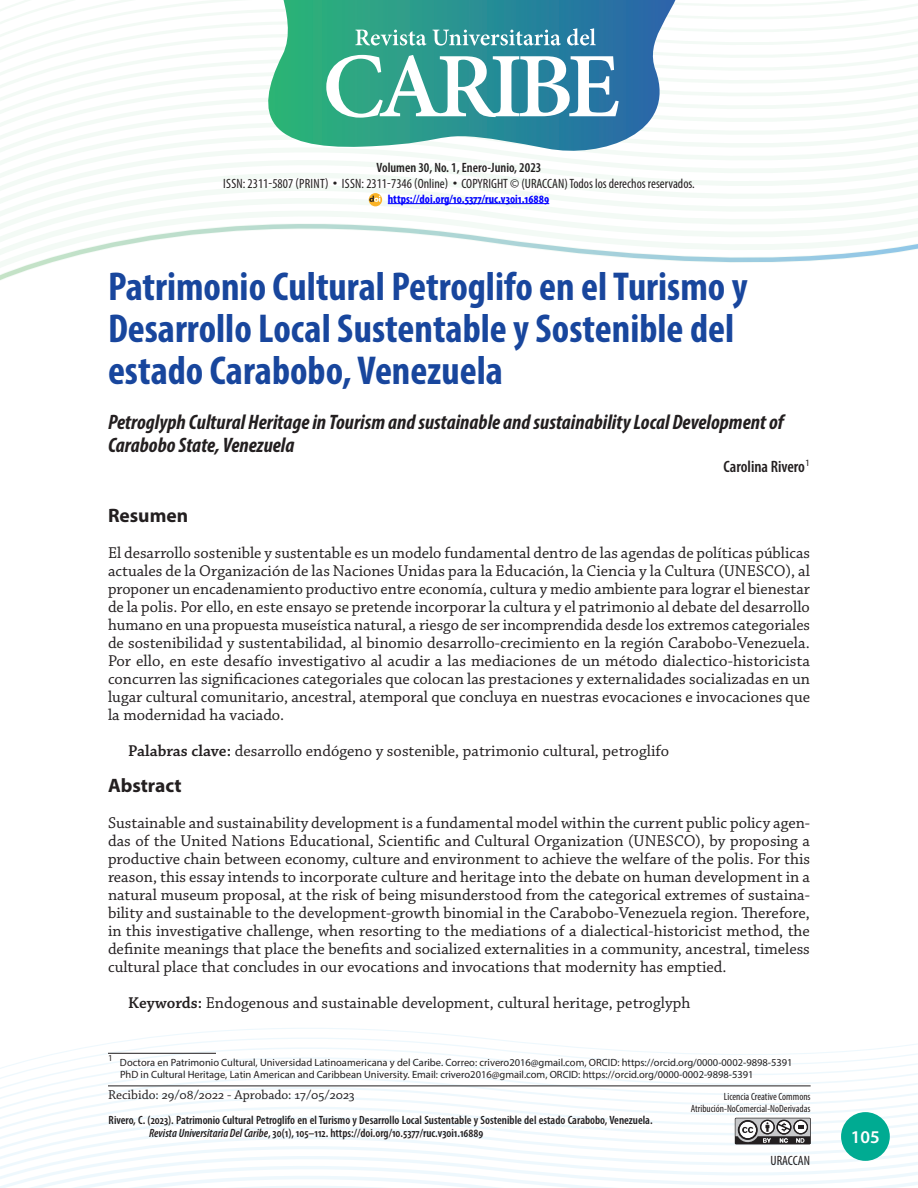
<style>
.page{position:relative;width:918px;height:1188px;background:#fff}
.page>*{position:absolute;margin:0;border:0;box-sizing:border-box;transform-origin:0 0}
.titulo_01_Articulo{font:700 condensed 40.5px/42px "Myriad Pro";color:#18469d}
.TITULO_INGLES{font:italic 700 condensed 21px/22.5px "Myriad Pro";color:#231f20}
.Titulo_01{font:700 19.5px "Myriad Pro";color:#231f20}
.t1{font:600 18px "Myriad Pro";color:#fff}
.parrafo_01{font:16.5px/18px "Chaparral Pro";color:#231f20;text-align:justify}
.Parrafo{font:16.5px "Chaparral Pro";color:#231f20}
.autor{font:600 condensed 16.5px "Myriad Pro";color:#231f20}
.Corniza_Seccion{font:condensed 13.5px "Myriad Pro";color:#231f20}
.aprobado{font:13.5px "Chaparral Pro";color:#231f20}
.Corniza_Seccion-2{font:600 condensed 13.5px "Myriad Pro";color:#231f20}
.referencia{font:600 condensed 12px/13.5px "Myriad Pro";color:#231f20}
.Corniza_Seccion-3{font:12px "Myriad Variable Concept";color:#00f}
.pie_de_notas{font:10.5px "Myriad Pro";color:#231f20}
.t2{font:condensed 10.5px/12px "Myriad Pro";color:#231f20;text-align:right}
.s1{font-family:"Adobe Caslon Pro";font-stretch:normal}
.s2{font-weight:600}
.s3{font-style:italic}
</style>
<div class="page">
<svg style="left:0;top:184px;width:918px;height:6px"></svg>
<svg style="left:0;top:171px;width:918px;height:13px"></svg>
<svg style="left:0;top:158px;width:918px;height:13px"></svg>
<svg style="left:0;top:145px;width:918px;height:13px"></svg>
<svg style="left:0;top:132px;width:918px;height:13px"></svg>
<svg style="left:0;top:119px;width:918px;height:13px"></svg>
<svg style="left:0;top:106px;width:918px;height:13px"></svg>
<svg style="left:0;top:93px;width:918px;height:13px"></svg>
<svg style="left:0;top:81px;width:918px;height:12px"></svg>
<svg style="left:0;top:68px;width:918px;height:13px"></svg>
<svg style="left:0;top:55px;width:918px;height:13px"></svg>
<svg style="left:0;top:46px;width:918px;height:9px"></svg>
<svg style="left:0;top:1113px;width:918px;height:5px"></svg>
<svg style="left:0;top:1103px;width:918px;height:10px"></svg>
<svg style="left:0;top:1092px;width:918px;height:11px"></svg>
<svg style="left:0;top:1082px;width:918px;height:10px"></svg>
<svg style="left:0;top:1028px;width:918px;height:54px"></svg>
<svg style="left:251px;top:46px;width:430px;height:113px"></svg>
<svg style="left:326px;top:55px;width:293px;height:63px"></svg>
<svg style="left:0;top:0;width:918px;height:46px"></svg>
<svg style="left:0;top:190px;width:918px;height:90px"></svg>
<div style="left:841px;top:1112px;width:49px;height:49px;background:#00ab92;border-radius:50%"></div>
<hr style="left:108px;top:1086px;width:703px;height:1px;background:#231f20">
<svg style="left:0;top:1118px;width:918px;height:70px"></svg>
<hr style="left:388px;top:203px;width:161px;height:1px;background:#00f">
<svg style="left:369px;top:193px;width:13px;height:13px"></svg>
<hr style="left:108px;top:1053px;width:108px;height:1px;background:#231f20">
<p class="Corniza_Seccion-2" style="left:377px;top:160px;width:166px">Volumen 30, No. 1, Enero-Junio, 2023</p>
<p class="Corniza_Seccion" style="left:223px;top:176px;width:473px">ISSN: 2311-5807 (PRINT) <span class="s1">•</span> ISSN: 2311-7346 (Online) <span class="s1">•</span> COPYRIGHT © (URACCAN) Todos los derechos reservados.</p>
<p class="Corniza_Seccion-3" style="left:388px;top:192px;width:163px">https://doi.org/10.5377/ruc.v30i1.16889</p>
<p class="titulo_01_Articulo" style="left:108px;top:265px;width:641px">Patrimonio Cultural Petroglifo en el Turismo y<br>Desarrollo Local Sustentable y Sostenible del estado Carabobo, Venezuela</p>
<p class="TITULO_INGLES" style="left:108px;top:411px;width:677px">Petroglyph Cultural Heritage in Tourism and sustainable and sustainability Local Development of<br>Carabobo State, Venezuela</p>
<p class="autor" style="left:724px;top:457px;width:88px">Carolina Rivero<sup>1</sup></p>
<p class="Titulo_01" style="left:108px;top:503px;width:82px">Resumen</p>
<p class="parrafo_01" style="left:108px;top:544px;width:704px">El desarrollo sostenible y sustentable es un modelo fundamental dentro de las agendas de políticas públicas actuales de la Organización de las Naciones Unidas para la Educación, la Ciencia y la Cultura (UNESCO), al proponer un encadenamiento productivo entre economía, cultura y medio ambiente para lograr el bienestar de la polis. Por ello, en este ensayo se pretende incorporar la cultura y el patrimonio al debate del desarrollo humano en una propuesta museística natural, a riesgo de ser incomprendida desde los extremos categoriales de sostenibilidad y sustentabilidad, al binomio desarrollo-crecimiento en la región Carabobo-Venezuela.<br>Por ello, en este desafío investigativo al acudir a las mediaciones de un método dialectico-historicista concurren las significaciones categoriales que colocan las prestaciones y externalidades socializadas en un lugar cultural comunitario, ancestral, atemporal que concluya en nuestras evocaciones e invocaciones que la modernidad ha vaciado.</p>
<p class="Parrafo" style="left:128px;top:742px;width:542px"><span class="s2">Palabras clave:</span> desarrollo endógeno y sostenible, patrimonio cultural, petroglifo</p>
<p class="Titulo_01" style="left:108px;top:773px;width:75px">Abstract</p>
<p class="parrafo_01" style="left:108px;top:814px;width:704px">Sustainable and sustainability development is a fundamental model within the current public policy agen&shy;das of the United Nations Educational, Scientific and Cultural Organization (UNESCO), by proposing a productive chain between economy, culture and environment to achieve the welfare of the polis. For this reason, this essay intends to incorporate culture and heritage into the debate on human development in a natural museum proposal, at the risk of being misunderstood from the categorical extremes of sustaina&shy;bility and sustainable to the development-growth binomial in the Carabobo-Venezuela region. Therefore, in this investigative challenge, when resorting to the mediations of a dialectical-historicist method, the definite meanings that place the benefits and socialized externalities in a community, ancestral, timeless cultural place that concludes in our evocations and invocations that modernity has emptied.</p>
<p class="Parrafo" style="left:128px;top:994px;width:564px"><span class="s2">Keywords:</span> Endogenous and sustainable development, cultural heritage, petroglyph</p>
<p class="pie_de_notas" style="left:108px;top:1056px;width:686px"><sup>1</sup> Doctora en Patrimonio Cultural, Universidad Latinoamericana y del Caribe. Correo: crivero2016@gmail.com, ORCID: https://orcid.org/0000-0002-9898-5391</p>
<p class="pie_de_notas" style="left:120px;top:1069px;width:635px">PhD in Cultural Heritage, Latin American and Caribbean University. Email: crivero2016@gmail.com, ORCID: https://orcid.org/0000-0002-9898-5391</p>
<p class="aprobado" style="left:108px;top:1088px;width:248px">Recibido: 29/08/2022 - Aprobado: 17/05/2023</p>
<p class="referencia" style="left:149px;top:1113px;width:505px;text-indent:-40px">Rivero, C. (2023). Patrimonio Cultural Petroglifo en el Turismo y Desarrollo Local Sustentable y Sostenible del estado Carabobo, Venezuela.<br><span class="s3">Revista Universitaria Del Caribe</span>, 30(1), 105–112. https://doi.org/10.5377/ruc.v30i1.16889</p>
<p class="t2" style="left:691px;top:1090px;width:121px">Licencia Creative Commons<br>Atribución-NoComercial-NoDerivadas</p>
<p class="Corniza_Seccion" style="left:771px;top:1152px;width:41px">URACCAN</p>
<p class="t1" style="left:851px;top:1126px;width:30px">105</p>
</div>
